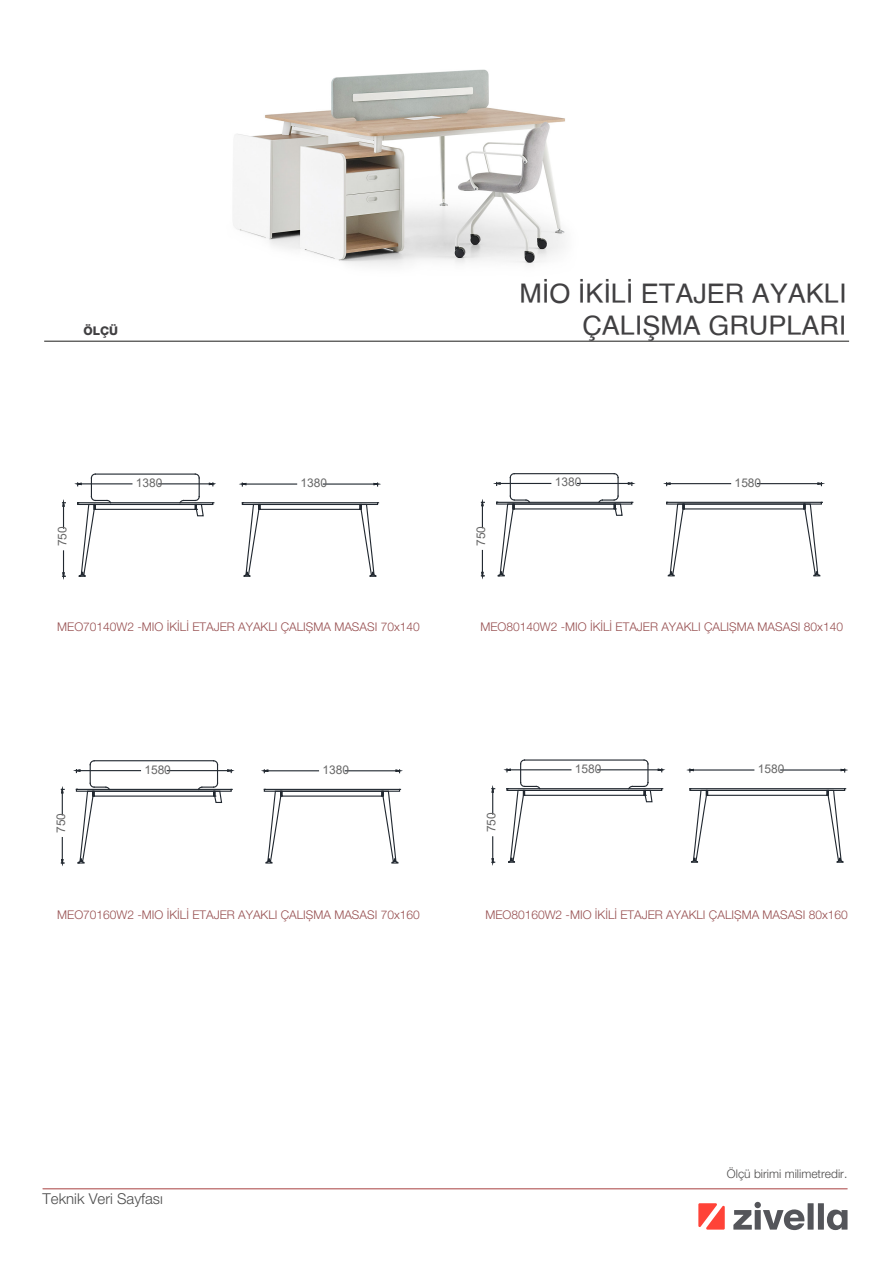
<style>
.page{position:relative;width:893px;height:1263px;background:#fff}
.page>*{position:absolute;margin:0;border:0;box-sizing:border-box;transform-origin:0 0}
.t1{font:27px/32.4px "Helvetica";color:#414042;text-align:right}
.t2{font:300 15px "Helvetica Neue LT Pro";color:#4c4c4c}
.t3{font:300 12px "Helvetica Neue LT Pro";color:#974f50}
.t4{font:12px "Arial";letter-spacing:-.005em;color:#666}
.t5{font:300 12px "Helvetica Neue LT Pro";color:#4d4c4c}
.t6{font:800 12px "Helvetica Neue LT Pro";color:#414042}
</style>
<div class="page">
<img style="left:233px;top:69px;width:332px;height:197px">
<hr style="left:44px;top:341px;width:805px;height:1px;background:#1d1d1b">
<hr style="left:43px;top:1188px;width:804px;height:1px;background:#b25050">
<svg style="left:733px;top:1210px;width:19px;height:19px"></svg>
<div style="left:755px;top:1210px;width:6px;height:19px;background:#54555a"></div>
<div style="left:754px;top:1202px;width:7px;height:6px;background:#54555a;border-radius:50%"></div>
<svg style="left:763px;top:1209px;width:42px;height:21px"></svg>
<div style="left:808px;top:1203px;width:6px;height:26px;background:#54555a"></div>
<div style="left:818px;top:1203px;width:6px;height:26px;background:#54555a"></div>
<svg style="left:827px;top:1209px;width:20px;height:21px"></svg>
<svg style="left:698px;top:1203px;width:27px;height:26px"></svg>
<div style="left:242px;top:502px;width:136px;height:3px;border:1px solid #212830"></div>
<div style="left:259px;top:504px;width:102px;height:6px;border:1px solid #212830"></div>
<hr style="left:80px;top:770px;width:60px;height:1px;background:#212830">
<hr style="left:167px;top:770px;width:61px;height:1px;background:#212830">
<hr style="left:345px;top:770px;width:51px;height:1px;background:#212830">
<hr style="left:268px;top:770px;width:50px;height:1px;background:#212830">
<svg style="left:395px;top:769px;width:8px;height:4px"></svg>
<svg style="left:261px;top:769px;width:8px;height:4px"></svg>
<svg style="left:265px;top:792px;width:17px;height:72px"></svg>
<hr style="left:81px;top:483px;width:51px;height:1px;background:#212830">
<hr style="left:159px;top:483px;width:50px;height:1px;background:#212830">
<hr style="left:323px;top:483px;width:51px;height:2px;background:#212830">
<hr style="left:246px;top:483px;width:51px;height:2px;background:#212830">
<svg style="left:373px;top:482px;width:8px;height:4px"></svg>
<svg style="left:239px;top:482px;width:8px;height:4px"></svg>
<svg style="left:242px;top:502px;width:19px;height:75px"></svg>
<div style="left:264px;top:789px;width:136px;height:3px;border:1px solid #212830"></div>
<div style="left:281px;top:791px;width:101px;height:6px;border:1px solid #212830"></div>
<svg style="left:359px;top:502px;width:20px;height:75px"></svg>
<svg style="left:60px;top:786px;width:4px;height:29px"></svg>
<svg style="left:60px;top:837px;width:4px;height:29px"></svg>
<div style="left:76px;top:789px;width:156px;height:3px;border:1px solid #212830"></div>
<div style="left:94px;top:791px;width:120px;height:6px;border:1px solid #212830"></div>
<svg style="left:381px;top:789px;width:20px;height:75px"></svg>
<div style="left:496px;top:502px;width:136px;height:3px;border:1px solid #212830"></div>
<div style="left:514px;top:503px;width:101px;height:6px;border:1px solid #212830"></div>
<div style="left:524px;top:790px;width:121px;height:6px;border:1px solid #212830"></div>
<div style="left:666px;top:502px;width:156px;height:3px;border:1px solid #212830"></div>
<div style="left:684px;top:503px;width:120px;height:6px;border:1px solid #212830"></div>
<hr style="left:500px;top:483px;width:51px;height:1px;background:#212830">
<hr style="left:578px;top:483px;width:50px;height:1px;background:#212830">
<hr style="left:757px;top:483px;width:61px;height:1px;background:#212830">
<hr style="left:670px;top:483px;width:61px;height:1px;background:#212830">
<svg style="left:817px;top:482px;width:8px;height:4px"></svg>
<svg style="left:663px;top:482px;width:8px;height:4px"></svg>
<svg style="left:667px;top:502px;width:18px;height:75px"></svg>
<svg style="left:803px;top:502px;width:19px;height:75px"></svg>
<svg style="left:481px;top:473px;width:50px;height:107px"></svg>
<hr style="left:514px;top:473px;width:100px;height:1px;background:#212830">
<div style="left:506px;top:788px;width:156px;height:3px;border:1px solid #212830"></div>
<hr style="left:510px;top:769px;width:61px;height:1px;background:#212830">
<hr style="left:598px;top:769px;width:60px;height:1px;background:#212830">
<hr style="left:781px;top:769px;width:60px;height:1px;background:#212830">
<hr style="left:693px;top:769px;width:61px;height:1px;background:#212830">
<svg style="left:840px;top:768px;width:8px;height:4px"></svg>
<svg style="left:686px;top:768px;width:9px;height:4px"></svg>
<svg style="left:691px;top:791px;width:16px;height:72px"></svg>
<svg style="left:827px;top:788px;width:19px;height:75px"></svg>
<svg style="left:491px;top:759px;width:50px;height:107px"></svg>
<hr style="left:524px;top:759px;width:120px;height:2px;background:#212830">
<div style="left:689px;top:788px;width:156px;height:3px;border:1px solid #212830"></div>
<div style="left:707px;top:790px;width:121px;height:6px;border:1px solid #212830"></div>
<svg style="left:597px;top:473px;width:39px;height:43px"></svg>
<svg style="left:627px;top:759px;width:38px;height:44px"></svg>
<svg style="left:62px;top:499px;width:3px;height:29px"></svg>
<svg style="left:62px;top:551px;width:3px;height:29px"></svg>
<div style="left:77px;top:502px;width:136px;height:3px;border:1px solid #212830"></div>
<div style="left:95px;top:504px;width:101px;height:6px;border:1px solid #212830"></div>
<svg style="left:73px;top:760px;width:38px;height:104px"></svg>
<hr style="left:94px;top:760px;width:120px;height:1px;background:#212830">
<svg style="left:197px;top:760px;width:38px;height:43px"></svg>
<svg style="left:74px;top:473px;width:38px;height:104px"></svg>
<hr style="left:95px;top:473px;width:100px;height:2px;background:#212830">
<svg style="left:178px;top:473px;width:38px;height:44px"></svg>
<p class="t6" style="left:83px;top:324px;width:36px">ÖLÇÜ</p>
<p class="t4" style="left:54px;top:546px;width:21px;rotate:-90deg">750</p>
<p class="t4" style="left:136px;top:474px;width:28px">1380</p>
<p class="t4" style="left:301px;top:475px;width:28px">1380</p>
<h1 class="t1" style="left:519px;top:278px;width:329px">MİO İKİLİ ETAJER AYAKLI<br>ÇALIŞMA GRUPLARI</h1>
<p class="t4" style="left:473px;top:546px;width:21px;rotate:-90deg">750</p>
<p class="t4" style="left:555px;top:474px;width:28px">1380</p>
<p class="t4" style="left:735px;top:474px;width:28px">1580</p>
<p class="t3" style="left:57px;top:619px;width:364px">MEO70140W2 -MIO İKİLİ ETAJER AYAKLI ÇALIȘMA MASASI 70x140</p>
<p class="t3" style="left:480px;top:619px;width:364px">MEO80140W2 -MIO İKİLİ ETAJER AYAKLI ÇALIȘMA MASASI 80x140</p>
<p class="t4" style="left:53px;top:833px;width:21px;rotate:-90deg">750</p>
<p class="t4" style="left:144px;top:761px;width:28px">1580</p>
<p class="t4" style="left:322px;top:761px;width:28px">1380</p>
<p class="t4" style="left:483px;top:832px;width:21px;rotate:-90deg">750</p>
<p class="t4" style="left:575px;top:760px;width:28px">1580</p>
<p class="t4" style="left:758px;top:760px;width:28px">1580</p>
<p class="t3" style="left:57px;top:907px;width:364px">MEO70160W2 -MIO İKİLİ ETAJER AYAKLI ÇALIȘMA MASASI 70x160</p>
<p class="t3" style="left:485px;top:907px;width:364px">MEO80160W2 -MIO İKİLİ ETAJER AYAKLI ÇALIȘMA MASASI 80x160</p>
<p class="t2" style="left:43px;top:1190px;width:122px">Teknik Veri Sayfası</p>
<p class="t5" style="left:727px;top:1167px;width:122px">Ölçü birimi milimetredir.</p>
</div>
